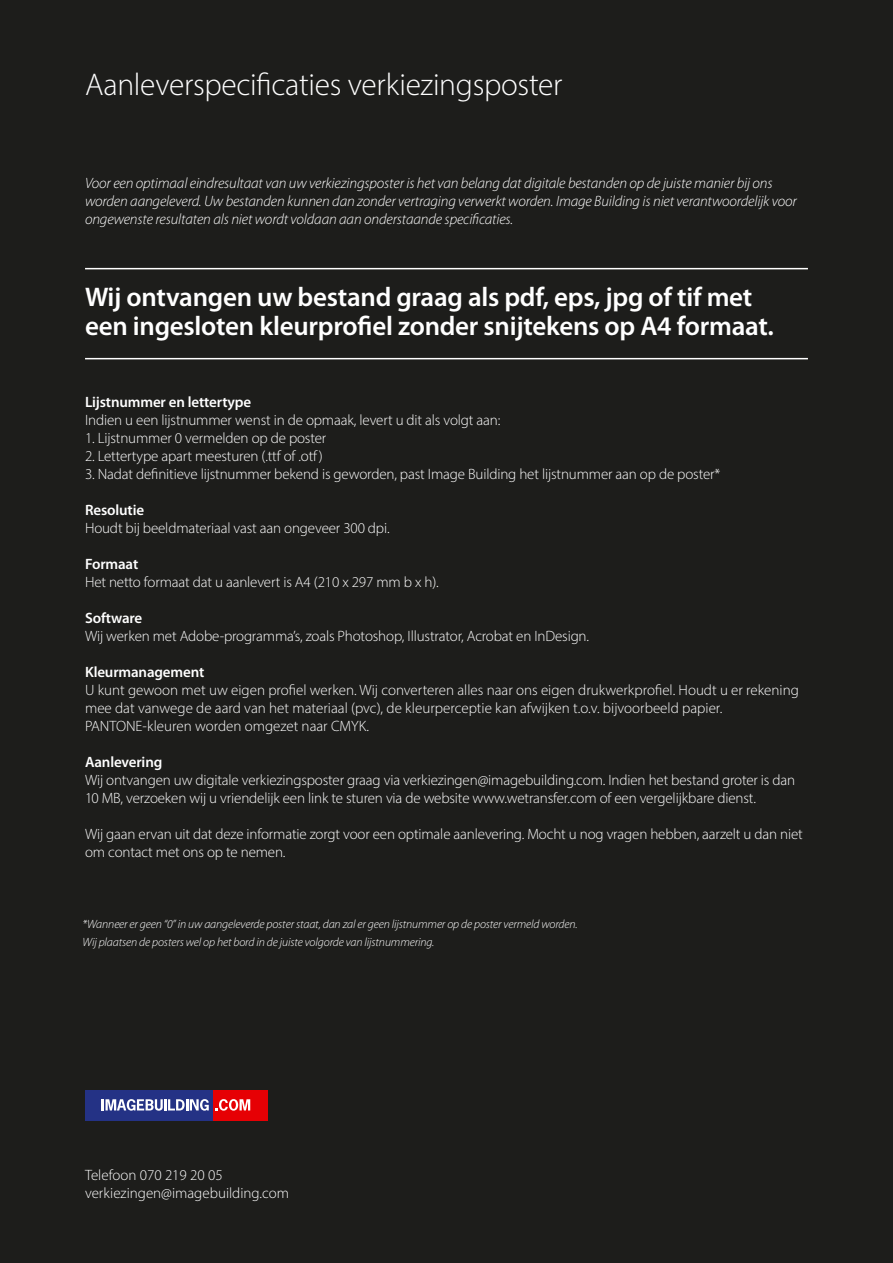
<style>
.page{position:relative;width:893px;height:1263px;background:#1d1d1b}
.page>*{position:absolute;margin:0;border:0;box-sizing:border-box;transform-origin:0 0}
.t1{font:300 31.5px "Myriad Pro";letter-spacing:-.01em;color:#fff}
.t2{font:600 27px/28.5px "Myriad Pro";letter-spacing:-.01em;color:#fff}
.t3{font:300 15px/18px "Myriad Pro";letter-spacing:-.01em;color:#fff}
.t4{font:italic 300 15px/18px "Myriad Pro";letter-spacing:-.01em;color:#fff}
.t5{font:600 15px "Myriad Pro";letter-spacing:-.01em;color:#fff}
.t6{font:italic 300 12px "Myriad Pro";letter-spacing:-.01em;color:#fff}
</style>
<div class="page">
<div style="left:213px;top:1090px;width:55px;height:30px;background:#e60004"></div>
<div style="left:85px;top:1090px;width:128px;height:30px;background:#243285"></div>
<svg style="left:102px;top:1099px;width:107px;height:12px"></svg>
<svg style="left:215px;top:1099px;width:35px;height:12px"></svg>
<hr style="left:85px;top:268px;width:723px;height:1px;background:#fff">
<hr style="left:85px;top:358px;width:723px;height:1px;background:#fff">
<p class="t1" style="left:85px;top:65px;width:479px">Aanleverspecificaties verkiezingsposter</p>
<p class="t4" style="left:85px;top:174px;width:713px">Voor een optimaal eindresultaat van uw verkiezingsposter is het van belang dat digitale bestanden op de juiste manier bij ons worden aangeleverd. Uw bestanden kunnen dan zonder vertraging verwerkt worden. Image Building is niet verantwoordelijk voor ongewenste resultaten als niet wordt voldaan aan onderstaande specificaties.</p>
<p class="t2" style="left:85px;top:282px;width:690px">Wij ontvangen uw bestand graag als pdf, eps, jpg of tif met een ingesloten kleurprofiel zonder snijtekens op A4 formaat.</p>
<p class="t5" style="left:85px;top:392px;width:168px">Lijstnummer en lettertype</p>
<p class="t3" style="left:85px;top:411px;width:417px">Indien u een lijstnummer wenst in de opmaak, levert u dit als volgt aan:</p>
<p class="t3" style="left:85px;top:429px;width:243px">1. Lijstnummer 0 vermelden op de poster</p>
<p class="t3" style="left:85px;top:447px;width:239px">2. Lettertype apart meesturen (.ttf of .otf )</p>
<p class="t3" style="left:85px;top:465px;width:637px">3. Nadat definitieve lijstnummer bekend is geworden, past Image Building het lijstnummer aan op de poster*</p>
<p class="t5" style="left:85px;top:500px;width:61px">Resolutie</p>
<p class="t3" style="left:85px;top:519px;width:306px">Houdt bij beeldmateriaal vast aan ongeveer 300 dpi.</p>
<p class="t5" style="left:85px;top:554px;width:55px">Formaat</p>
<p class="t3" style="left:85px;top:573px;width:355px">Het netto formaat dat u aanlevert is A4 (210 x 297 mm b x h).</p>
<p class="t5" style="left:85px;top:608px;width:59px">Software</p>
<p class="t3" style="left:85px;top:627px;width:506px">Wij werken met Adobe-programma’s, zoals Photoshop, Illustrator, Acrobat en InDesign.</p>
<p class="t5" style="left:85px;top:662px;width:121px">Kleurmanagement</p>
<p class="t3" style="left:85px;top:681px;width:715px">U kunt gewoon met uw eigen profiel werken. Wij converteren alles naar ons eigen drukwerkprofiel. Houdt u er rekening mee dat vanwege de aard van het materiaal (pvc), de kleurperceptie kan afwijken t.o.v. bijvoorbeeld papier.</p>
<p class="t3" style="left:85px;top:717px;width:286px">PANTONE-kleuren worden omgezet naar CMYK.</p>
<p class="t5" style="left:85px;top:752px;width:79px">Aanlevering</p>
<p class="t3" style="left:85px;top:771px;width:712px">Wij ontvangen uw digitale verkiezingsposter graag via verkiezingen@imagebuilding.com. Indien het bestand groter is dan<br>10 MB, verzoeken wij u vriendelijk een link te sturen via de website www.wetransfer.com of een vergelijkbare dienst.</p>
<p class="t3" style="left:85px;top:825px;width:719px">Wij gaan ervan uit dat deze informatie zorgt voor een optimale aanlevering. Mocht u nog vragen hebben, aarzelt u dan niet om contact met ons op te nemen.</p>
<p class="t6" style="left:82px;top:918px;width:497px">*Wanneer er geen “0” in uw aangeleverde poster staat, dan zal er geen lijstnummer op de poster vermeld worden.</p>
<p class="t6" style="left:82px;top:936px;width:353px">Wij plaatsen de posters wel op het bord in de juiste volgorde van lijstnummering.</p>
<p class="t3" style="left:85px;top:1165px;width:139px">Telefoon 070 219 20 05</p>
<p class="t3" style="left:85px;top:1183px;width:206px">verkiezingen@imagebuilding.com</p>
</div>
